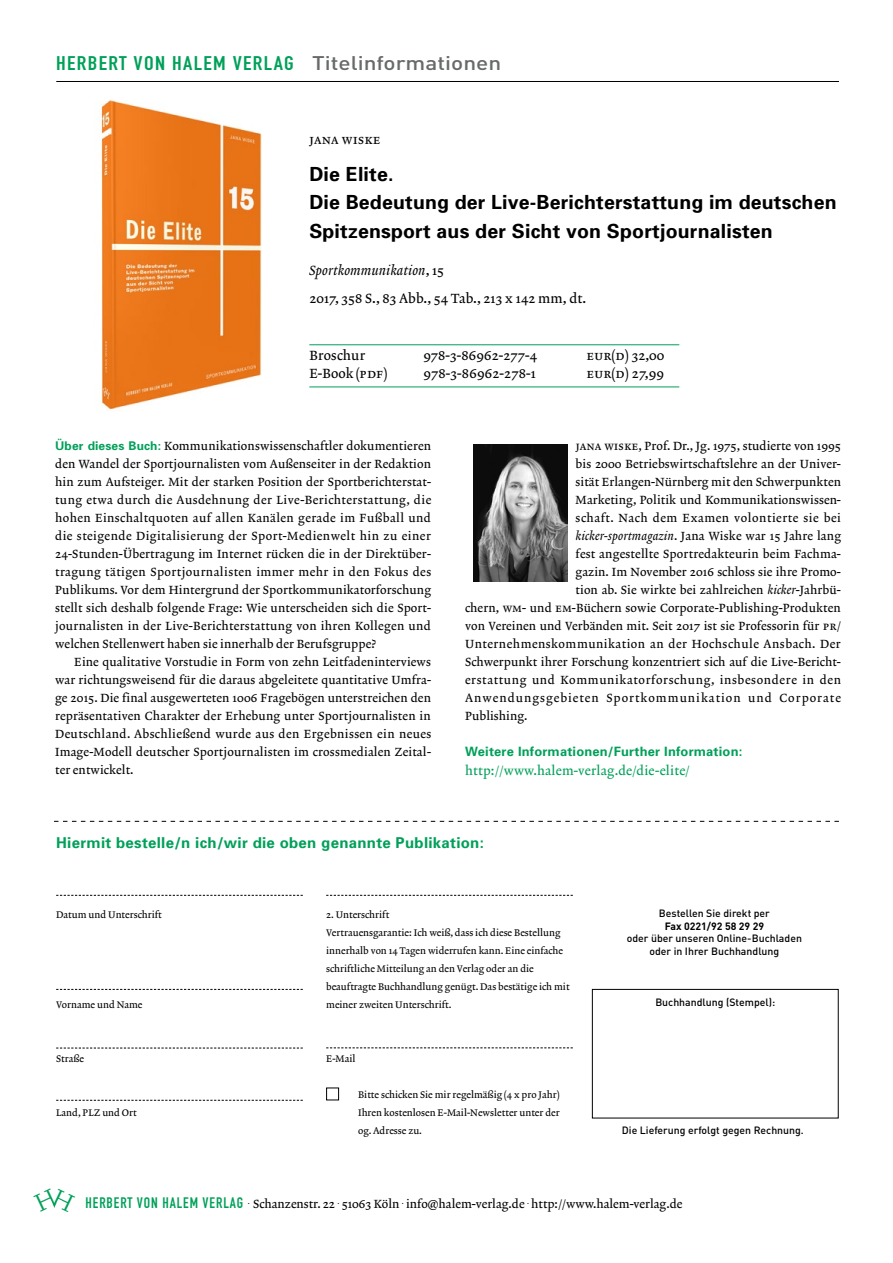
<style>
.page{position:relative;width:893px;height:1263px;background:#fff}
.page>*{position:absolute;margin:0;border:0;box-sizing:border-box;transform-origin:0 0}
.Titel{font:700 19.5px/28.5px "Univers";letter-spacing:.01em;color:#000}
.t1{font:19.5px "DIN Engschrift";letter-spacing:.06em;color:#00a059;scale:1.16 1}
.t2{font:700 15px "Univers";letter-spacing:.02em;color:#00a059}
.neu_body_isbn_klein{font:13.5px "Lexicon No 2 Roman A";letter-spacing:.015em;color:#000}
.Technik{font:13.5px "Lexicon No 2 Roman A";letter-spacing:.01em;color:#000}
.Technik-2{font:13.5px "Lexicon No 2 Italic A";letter-spacing:.01em;color:#000}
.Technik-3{font:13.5px "Lexicon No 2 Roman A";letter-spacing:.035em;color:#000}
.body_1st{font:700 12.9px "Univers";letter-spacing:.015em;color:#00a059}
.t3{font:12.9px "Lexicon No 2 Roman A";letter-spacing:.015em;color:#00a059}
.body_1st-2{font:12px/18px "Lexicon No 2 Roman A";letter-spacing:.01em;color:#000;text-align:justify}
.body{font:12px/18px "Lexicon No 2 Roman A";letter-spacing:.015em;color:#000;text-align:justify}
.body_1st-3{font:12px "Lexicon No 2 Roman A";letter-spacing:.055em;color:#000}
.body_1st-4{font:12px "Lexicon No 2 Roman A";letter-spacing:.04em;color:#000}
.body_1st-5{font:12px "Lexicon No 2 Roman A";letter-spacing:.085em;color:#000}
.body_1st-6{font:12px "Lexicon No 2 Roman A";letter-spacing:.045em;color:#000}
.t4{font:500 10.5px/12.6px "DIN";color:#000;text-align:center}
.t5{font:700 10.5px "DIN";color:#000}
.t6{font:9.75px/18px "Lexicon No 2 Roman A";color:#000}
.s1{font-family:"DIN";font-weight:500;color:#68696a}
.s2{font-family:"Lexicon No 2 Roman A"}
.s3{font-family:"Univers";font-weight:700;color:#00a059}
.s4{font-family:"Lexicon No 2 Italic A"}
.s5{font-family:"DIN Engschrift";font-size:15px;color:#00a059}
</style>
<div class="page">
<svg style="left:56px;top:895px;width:247px;height:1px"></svg>
<svg style="left:326px;top:895px;width:247px;height:1px"></svg>
<svg style="left:56px;top:989px;width:247px;height:1px"></svg>
<svg style="left:56px;top:1100px;width:247px;height:1px"></svg>
<svg style="left:56px;top:1048px;width:247px;height:1px"></svg>
<svg style="left:326px;top:1047px;width:247px;height:1px"></svg>
<div style="left:592px;top:989px;width:247px;height:129px;border:1px solid #000"></div>
<div style="left:326px;top:1087px;width:13px;height:13px;border:1px solid #000"></div>
<hr style="left:56px;top:81px;width:783px;height:1px;background:#000">
<svg style="left:54px;top:821px;width:785px;height:1px"></svg>
<img style="left:100px;top:100px;width:162px;height:310px">
<hr style="left:309px;top:344px;width:370px;height:1px;background:#00a059">
<hr style="left:309px;top:387px;width:370px;height:1px;background:#00a059">
<img style="left:474px;top:444px;width:93px;height:137px">
<h1 class="t1" style="left:56px;top:52px;width:385px">HERBERT VON HALEM VERLAG <span class="s1">Titelinformationen</span></h1>
<p class="Technik-3" style="left:309px;top:131px;width:73px">Jana Wiske</p>
<p class="Titel" style="left:309px;top:159px;width:529px">Die Elite.<br>Die Bedeutung der Live-Berichterstattung im deutschen<br>Spitzensport aus der Sicht von Sportjournalisten</p>
<p class="Technik-2" style="left:309px;top:262px;width:136px">Sportkommunikation<span class="s2">, 15</span></p>
<p class="Technik" style="left:309px;top:291px;width:279px">2017, 358 S., 83 Abb., 54 Tab., 213 x 142 mm, dt.</p>
<p class="neu_body_isbn_klein" style="left:309px;top:347px;width:57px">Broschur</p>
<p class="neu_body_isbn_klein" style="left:423px;top:347px;width:115px">978-3-86962-277-4</p>
<p class="neu_body_isbn_klein" style="left:587px;top:347px;width:79px">EUR(D) 32,00</p>
<p class="neu_body_isbn_klein" style="left:309px;top:365px;width:79px">E-Book (PDF)</p>
<p class="neu_body_isbn_klein" style="left:423px;top:365px;width:114px">978-3-86962-278-1</p>
<p class="neu_body_isbn_klein" style="left:587px;top:365px;width:79px">EUR(D) 27,99</p>
<p class="body_1st-2" style="left:55px;top:437px;width:378px"><span class="s3">Über dieses Buch:</span> Kommunikationswissenschaftler dokumentieren den Wandel der Sportjournalisten vom Außenseiter in der Redaktion hin zum Aufsteiger. Mit der starken Position der Sportberichterstat&shy;tung etwa durch die Ausdehnung der Live-Berichterstattung, die hohen Einschaltquoten auf allen Kanälen gerade im Fußball und die steigende Digitalisierung der Sport-Medienwelt hin zu einer 24-Stunden-Übertragung im Internet rücken die in der Direktüber&shy;tragung tätigen Sportjournalisten immer mehr in den Fokus des Publikums. Vor dem Hintergrund der Sportkommunikatorforschung stellt sich deshalb folgende Frage: Wie unterscheiden sich die Sport&shy;journalisten in der Live-Berichterstattung von ihren Kollegen und welchen Stellenwert haben sie innerhalb der Berufsgruppe?</p>
<p class="body" style="left:55px;top:653px;width:378px;text-indent:19px">Eine qualitative Vorstudie in Form von zehn Leitfadeninterviews war richtungsweisend für die daraus abgeleitete quantitative Umfra&shy;ge 2015. Die final ausgewerteten 1006 Fragebögen unterstreichen den repräsentativen Charakter der Erhebung unter Sportjournalisten in Deutschland. Abschließend wurde aus den Ergebnissen ein neues Image-Modell deutscher Sportjournalisten im crossmedialen Zeital&shy;ter entwickelt.</p>
<p class="body_1st-2" style="left:576px;top:437px;width:267px">Jana Wiske, Prof. Dr., Jg. 1975, studierte von 1995</p>
<p class="body_1st-2" style="left:576px;top:455px;width:267px">bis 2000 Betriebswirtschaftslehre an der Univer-</p>
<p class="body_1st-2" style="left:576px;top:473px;width:267px">sität Erlangen-Nürnberg mit den Schwerpunkten</p>
<p class="body_1st-2" style="left:576px;top:491px;width:267px">Marketing, Politik und Kommunikationswissen-</p>
<p class="body_1st-6" style="left:576px;top:511px;width:267px">schaft. Nach dem Examen volontierte sie bei</p>
<p class="body_1st-2" style="left:576px;top:527px;width:267px"><span class="s4">kicker-sportmagazin</span>. Jana Wiske war 15 Jahre lang</p>
<p class="body_1st-2" style="left:576px;top:545px;width:267px">fest angestellte Sportredakteurin beim Fachma-</p>
<p class="body_1st-2" style="left:576px;top:563px;width:267px">gazin. Im November 2016 schloss sie ihre Promo-</p>
<p class="body_1st-2" style="left:576px;top:581px;width:267px">tion ab. Sie wirkte bei zahlreichen <span class="s4">kicker</span>-Jahrbü-</p>
<p class="body_1st-2" style="left:465px;top:599px;width:377px">chern, WM- und EM-Büchern sowie Corporate-Publishing-Produkten</p>
<p class="body_1st-2" style="left:465px;top:617px;width:377px">von Vereinen und Verbänden mit. Seit 2017 ist sie Professorin für PR/</p>
<p class="body_1st-4" style="left:465px;top:637px;width:377px">Unternehmenskommunikation an der Hochschule Ansbach. Der</p>
<p class="body_1st-2" style="left:465px;top:653px;width:377px">Schwerpunkt ihrer Forschung konzentriert sich auf die Live-Bericht-</p>
<p class="body_1st-3" style="left:465px;top:673px;width:377px">erstattung und Kommunikatorforschung, insbesondere in den</p>
<p class="body_1st-5" style="left:465px;top:691px;width:377px">Anwendungsgebieten Sportkommunikation und Corporate</p>
<p class="body_1st-2" style="left:465px;top:707px;width:64px">Publishing.</p>
<p class="body_1st" style="left:465px;top:743px;width:279px">Weitere Informationen/Further Information:</p>
<p class="t3" style="left:465px;top:763px;width:226px">http://www.halem-verlag.de/die-elite/</p>
<p class="t2" style="left:56px;top:832px;width:429px">Hiermit bestelle/n ich/wir die oben genannte Publikation:</p>
<p class="t6" style="left:56px;top:906px;width:107px">Datum und Unterschrift</p>
<p class="t6" style="left:326px;top:906px;width:245px">2. Unterschrift<br>Vertrauensgarantie: Ich weiß, dass ich diese Bestellung innerhalb von 14 Tagen widerrufen kann. Eine einfache schriftliche Mitteilung an den Verlag oder an die beauftragte Buchhandlung genügt. Das bestätige ich mit</p>
<p class="t6" style="left:56px;top:996px;width:88px">Vorname und Name</p>
<p class="t6" style="left:326px;top:996px;width:127px">meiner zweiten Unterschrift.</p>
<p class="t6" style="left:56px;top:1050px;width:29px">Straße</p>
<p class="t6" style="left:326px;top:1050px;width:31px">E-Mail</p>
<p class="t6" style="left:56px;top:1104px;width:82px">Land, PLZ und Ort</p>
<p class="t6" style="left:358px;top:1086px;width:203px;text-align:justify">Bitte schicken Sie mir regelmäßig (4 x pro Jahr)<br>Ihren kostenlosen E-Mail-Newsletter unter der og. Adresse zu.</p>
<p class="t4" style="left:659px;top:907px;width:112px">Bestellen Sie direkt per</p>
<p class="t5" style="left:665px;top:919px;width:101px">Fax 0221/92 58 29 29</p>
<p class="t4" style="left:627px;top:932px;width:177px">oder über unseren Online-Buchladen oder in Ihrer Buchhandlung</p>
<p class="t4" style="left:655px;top:996px;width:121px">Buchhandlung (Stempel):</p>
<p class="t4" style="left:622px;top:1123px;width:183px">Die Lieferung erfolgt gegen Rechnung.</p>
<p class="body_1st-2" style="left:86px;top:1195px;width:598px"><span class="s5">HERBERT VON HALEM VERLAG</span> <sup>.</sup> Schanzenstr. 22 <sup>.</sup> 51063 Köln <sup>.</sup> info@halem-verlag.de <sup>.</sup> http://www.halem-verlag.de</p>
</div>
